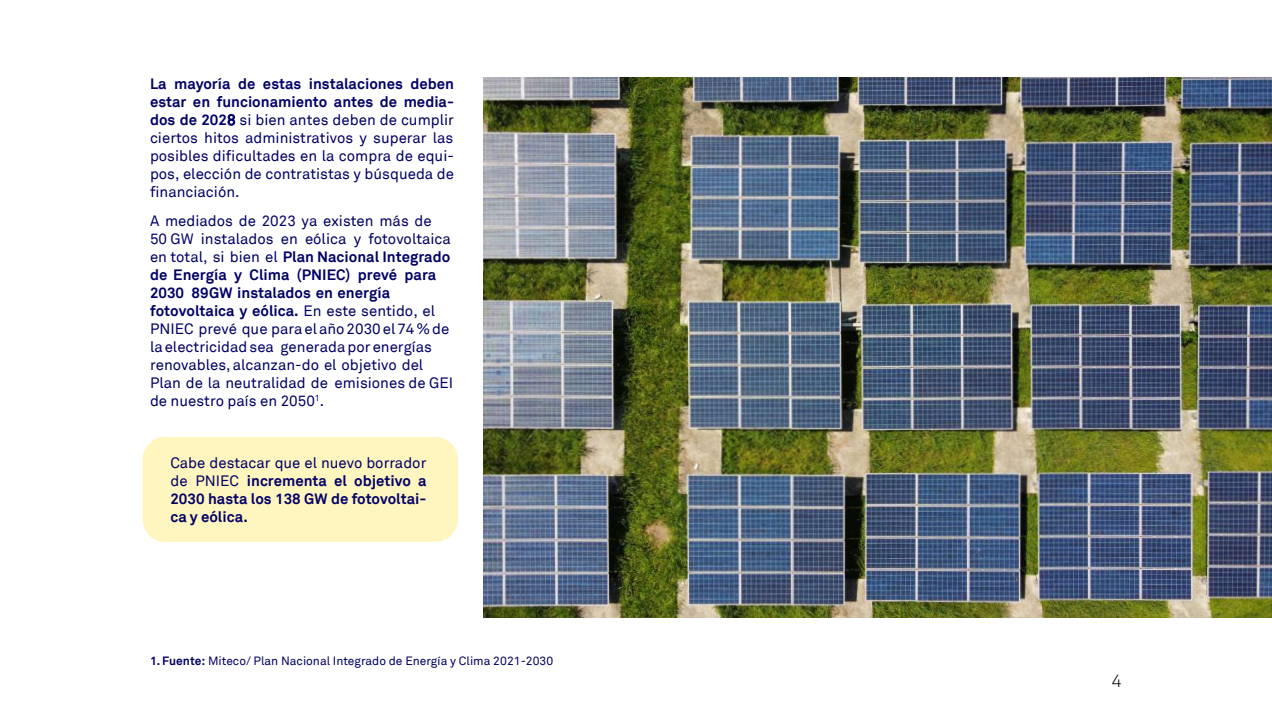
<style>
.page{position:relative;width:1272px;height:716px;background:#fff}
.page>*{position:absolute;margin:0;border:0;box-sizing:border-box;transform-origin:0 0}
.t1{font:300 18px "Akkurat TT";color:#000}
.t2{font:15px/18px "Akkurat TT";color:#006}
.t3{font:700 15px/18px "Akkurat TT";color:#006;text-align:justify}
.t4{font:700 15px "Akkurat";color:#006}
.t5{font:12px "Akkurat TT";color:#006}
.s1{font-weight:700}
.s2{font-style:inherit}
.s3{font-family:"Akkurat TT";font-weight:400}
.s4{font-family:"Akkurat TT"}
.s5{font-weight:400}
</style>
<div class="page">
<img style="left:484px;top:77px;width:788px;height:541px">
<div style="left:143px;top:437px;width:315px;height:104px;background:#fff5bf;border-radius:22px"></div>
<p class="t2" style="left:150px;top:75px;width:306px;text-align:justify"><span class="s1">La mayoría de estas instalaciones deben estar en funcionamiento antes de media&shy;dos de 202</span><span class="s2">8</span> si bien antes deben de cumplir ciertos hitos administrativos y superar las posibles dificultades en la compra de equi&shy;pos, elección de contratistas y búsqueda de financiación.</p>
<p class="t2" style="left:150px;top:211px;width:302px">A mediados de 2023 ya existen más de<br>50 GW instalados en eólica y fotovoltaica</p>
<p class="t4" style="left:150px;top:247px;width:302px"><span class="s3">en total, si bien el</span> <span class="s4">Plan</span> Nacional Integrado</p>
<p class="t2" style="left:150px;top:265px;width:305px"><span class="s1">de Energía y Clima (PNIEC) prevé para 2030 89 GW instalados en energía fotovoltaica y eólica.</span> En este sentido, el PNIEC prevé que para el año 2030 el 74 % de la electricidad sea generada por energías renovables, alcanzan-do el objetivo del Plan de la neutralidad de emisiones de GEI de nuestro país en 2050<sup>1</sup>.</p>
<p class="t3" style="left:170px;top:453px;width:258px"><span class="s5">Cabe destacar que el nuevo borrador de PNIEC</span> incrementa el objetivo a 2030 hasta los 138 GW de fotovoltai&shy;ca y eólica.</p>
<p class="t5" style="left:150px;top:654px;width:405px"><span class="s1">1. Fuente:</span> Miteco/ Plan Nacional Integrado de Energía y Clima 2021-2030</p>
<p class="t1" style="left:1112px;top:670px;width:12px">4</p>
</div>
